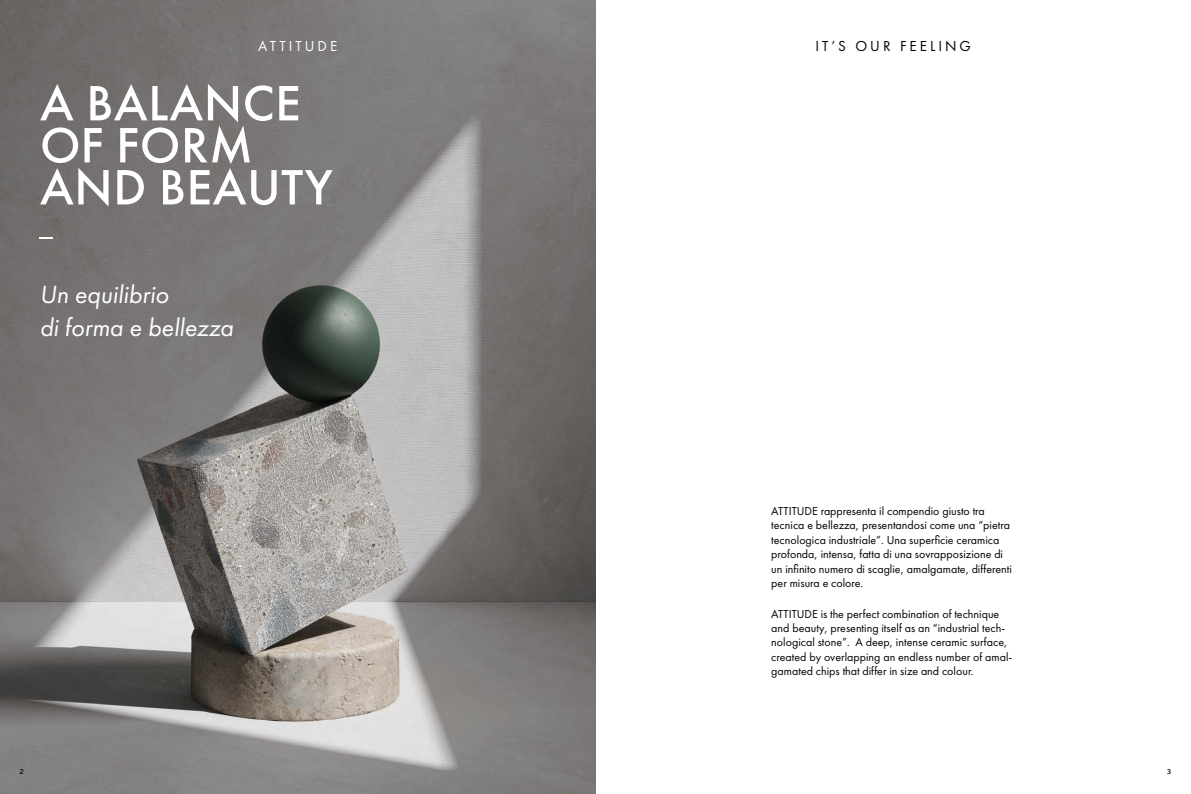
<style>
.page{position:relative;width:1191px;height:794px;background:#fff}
.page>*{position:absolute;margin:0;border:0;box-sizing:border-box;transform-origin:0 0}
.t1{font:52.9px "Mr Eaves XL Mod Nar OT";color:#fff}
.t2{font:500 51.5px/42px "Futura PT";letter-spacing:.01em;color:#fff}
.t3{font:italic 25.7px/32.9px "Futura PT";color:#fff}
.t4{font:15px "Futura PT";letter-spacing:.2em;color:#000}
.t5{font:15px "Futura PT";letter-spacing:.2em;color:#fff}
.t6{font:12px/14.4px "Futura PT";color:#000}
.t7{font:500 7px "TT Norms";color:#000}
</style>
<div class="page">
<img style="left:0;top:0;width:595px;height:794px">
<p class="t5" style="left:258px;top:37px;width:81px">ATTITUDE</p>
<p class="t4" style="left:815px;top:37px;width:157px">IT’S OUR FEELING</p>
<h2 class="t2" style="left:40px;top:82px;width:294px">A BALANCE<br>OF FORM<br>AND BEAUTY</h2>
<h1 class="t1" style="left:40px;top:193px;width:15px">_</h1>
<h3 class="t3" style="left:40px;top:278px;width:195px">Un equilibrio<br>di forma e bellezza</h3>
<p class="t6" style="left:771px;top:503px;width:242px">ATTITUDE rappresenta il compendio giusto tra tecnica e bellezza, presentandosi come una “pietra tecnologica industriale”. Una superficie ceramica profonda, intensa, fatta di una sovrapposizione di un infinito numero di scaglie, amalgamate, differenti per misura e colore.</p>
<p class="t6" style="left:771px;top:606px;width:243px">ATTITUDE is the perfect combination of technique and beauty, presenting itself as an “industrial tech&shy;nological stone”. A deep, intense ceramic surface, created by overlapping an endless number of amal&shy;gamated chips that differ in size and colour.</p>
<p class="t7" style="left:20px;top:767px;width:5px">2</p>
<p class="t7" style="left:1167px;top:767px;width:5px">3</p>
</div>
